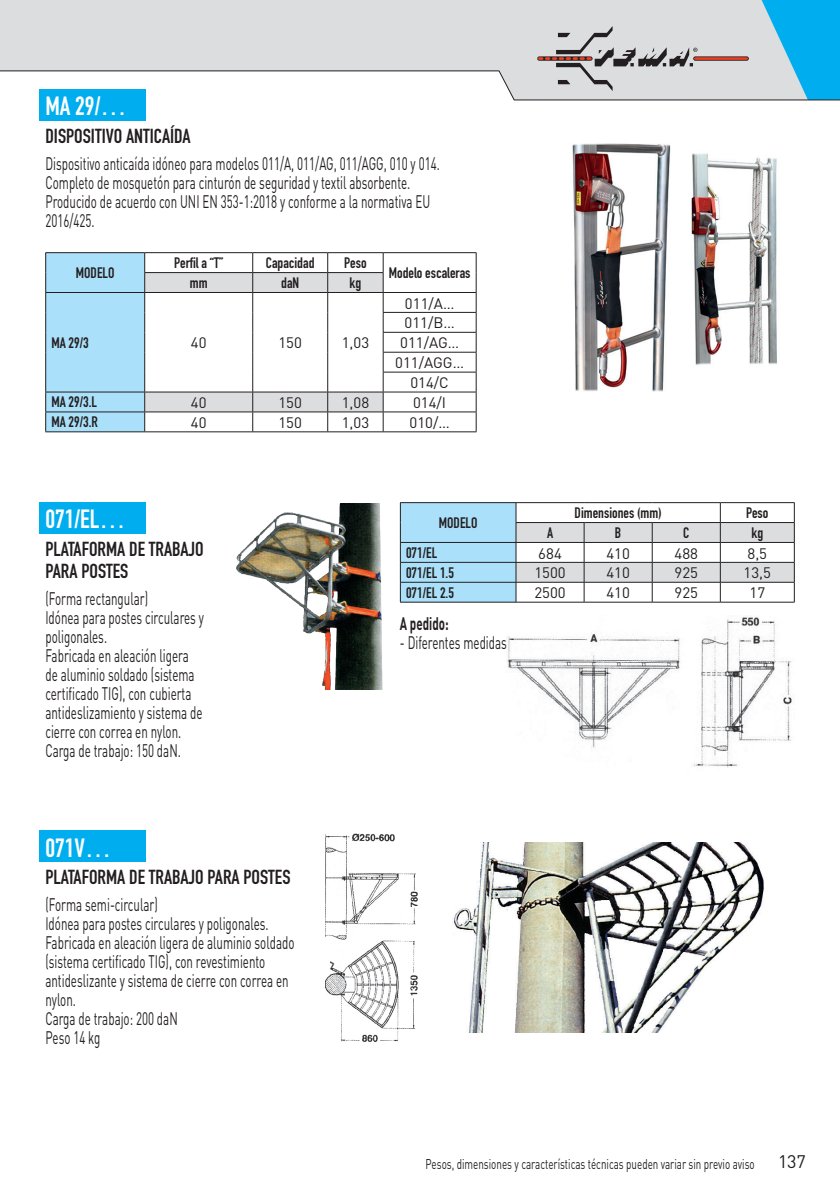
<style>
.page{position:relative;width:840px;height:1191px;background:#fff}
.page>*{position:absolute;margin:0;border:0;box-sizing:border-box;transform-origin:0 0}
.t1{font:26px "DIN Engschrift Std";color:#fff}
.t2{font:20px/22px "DIN Engschrift Std";color:#231f20}
.t3{font:18px/19px "DIN";color:#231f20;scale:.64 1}
.t4{font:700 18px "DIN";color:#231f20;scale:.64 1}
.t5{font:18px "DIN";color:#231f20}
.t6{font:15px "DIN Engschrift Std";color:#231f20}
.t7{font:15px/20px "DIN";color:#231f20;text-align:center}
.t8{font:14px "DIN";color:#231f20;scale:.7 1}
</style>
<div class="page">
<svg style="left:0;top:0;width:537px;height:100px"></svg>
<div style="left:40px;top:89px;width:106px;height:31px;background:#00aeef"></div>
<div style="left:40px;top:502px;width:106px;height:31px;background:#00aeef"></div>
<div style="left:40px;top:830px;width:106px;height:32px;background:#00aeef"></div>
<img style="left:507px;top:616px;width:285px;height:152px">
<img style="left:236px;top:504px;width:164px;height:186px">
<hr style="left:400px;top:602px;width:115px;height:1px;background:#231f20">
<svg style="left:400px;top:502px;width:394px;height:100px"></svg>
<hr style="left:515px;top:562px;width:68px;height:1px;background:#231f20">
<hr style="left:583px;top:562px;width:68px;height:1px;background:#231f20">
<hr style="left:651px;top:562px;width:69px;height:1px;background:#231f20">
<hr style="left:720px;top:562px;width:74px;height:1px;background:#231f20">
<hr style="left:515px;top:582px;width:68px;height:1px;background:#231f20">
<hr style="left:583px;top:582px;width:68px;height:1px;background:#231f20">
<hr style="left:651px;top:582px;width:69px;height:1px;background:#231f20">
<hr style="left:720px;top:582px;width:74px;height:1px;background:#231f20">
<hr style="left:515px;top:602px;width:68px;height:1px;background:#231f20">
<hr style="left:583px;top:602px;width:68px;height:1px;background:#231f20">
<hr style="left:651px;top:602px;width:69px;height:1px;background:#231f20">
<hr style="left:720px;top:602px;width:74px;height:1px;background:#231f20">
<img style="left:453px;top:842px;width:311px;height:190px">
<img style="left:325px;top:833px;width:92px;height:208px">
<img style="left:572px;top:144px;width:99px;height:247px">
<img style="left:691px;top:153px;width:86px;height:212px">
<hr style="left:45px;top:252px;width:100px;height:1px;background:#231f20">
<hr style="left:145px;top:252px;width:107px;height:1px;background:#231f20">
<hr style="left:252px;top:252px;width:75px;height:1px;background:#231f20">
<hr style="left:327px;top:252px;width:56px;height:1px;background:#231f20">
<hr style="left:383px;top:252px;width:93px;height:1px;background:#231f20">
<hr style="left:383px;top:292px;width:93px;height:1px;background:#231f20">
<hr style="left:382px;top:312px;width:94px;height:1px;background:#231f20">
<hr style="left:382px;top:332px;width:94px;height:1px;background:#231f20">
<hr style="left:382px;top:352px;width:94px;height:1px;background:#231f20">
<hr style="left:382px;top:372px;width:94px;height:1px;background:#231f20">
<hr style="left:383px;top:392px;width:93px;height:1px;background:#231f20">
<svg style="left:45px;top:253px;width:338px;height:179px"></svg>
<svg style="left:475px;top:253px;width:1px;height:178px"></svg>
<hr style="left:145px;top:411px;width:107px;height:1px;background:#231f20">
<hr style="left:252px;top:411px;width:75px;height:1px;background:#231f20">
<hr style="left:327px;top:411px;width:56px;height:1px;background:#231f20">
<hr style="left:383px;top:411px;width:93px;height:1px;background:#231f20">
<hr style="left:145px;top:431px;width:107px;height:1px;background:#231f20">
<hr style="left:252px;top:431px;width:75px;height:1px;background:#231f20">
<hr style="left:327px;top:431px;width:56px;height:1px;background:#231f20">
<hr style="left:383px;top:431px;width:93px;height:1px;background:#231f20">
<svg style="left:537px;top:0;width:303px;height:100px;background:#a9c8d5"></svg>
<h1 class="t1" style="left:45px;top:91px;width:82px">MA 29/…</h1>
<p class="t2" style="left:45px;top:125px;width:147px">DISPOSITIVO ANTICAÍDA</p>
<p class="t3" style="left:45px;top:153px;width:617px">Dispositivo anticaída idóneo para modelos 011/A, 011/AG, 011/AGG, 010 y 014.<br>Completo de mosquetón para cinturón de seguridad y textil absorbente.<br>Producido de acuerdo con UNI EN 353-1:2018 y conforme a la normativa EU 2016/425.</p>
<p class="t6" style="left:76px;top:264px;width:40px">MODELO</p>
<p class="t6" style="left:174px;top:254px;width:51px">Perfil a “T”</p>
<p class="t6" style="left:266px;top:254px;width:50px">Capacidad</p>
<p class="t6" style="left:344px;top:254px;width:24px">Peso</p>
<p class="t6" style="left:190px;top:274px;width:19px">mm</p>
<p class="t6" style="left:281px;top:274px;width:20px">daN</p>
<p class="t6" style="left:349px;top:274px;width:13px">kg</p>
<p class="t6" style="left:51px;top:333px;width:39px">MA 29/3</p>
<p class="t7" style="left:191px;top:333px;width:17px">40</p>
<p class="t7" style="left:278px;top:333px;width:25px">150</p>
<p class="t7" style="left:341px;top:333px;width:29px">1,03</p>
<p class="t6" style="left:388px;top:264px;width:83px">Modelo escaleras</p>
<p class="t7" style="left:395px;top:293px;width:70px">011/A…<br>011/B…<br>011/AG…<br>011/AGG…<br>014/C</p>
<p class="t6" style="left:51px;top:393px;width:47px">MA 29/3.L</p>
<p class="t7" style="left:191px;top:392px;width:17px">40</p>
<p class="t7" style="left:278px;top:392px;width:25px">150</p>
<p class="t7" style="left:341px;top:392px;width:29px">1,08</p>
<p class="t7" style="left:413px;top:392px;width:35px">014/I</p>
<p class="t6" style="left:51px;top:413px;width:48px">MA 29/3.R</p>
<p class="t7" style="left:191px;top:412px;width:17px">40</p>
<p class="t7" style="left:278px;top:412px;width:25px">150</p>
<p class="t7" style="left:341px;top:412px;width:29px">1,03</p>
<p class="t7" style="left:409px;top:412px;width:42px">010/…</p>
<h1 class="t1" style="left:45px;top:503px;width:82px">071/EL…</h1>
<p class="t2" style="left:45px;top:538px;width:160px">PLATAFORMA DE TRABAJO<br>PARA POSTES</p>
<p class="t3" style="left:45px;top:588px;width:249px">(Forma rectangular)<br>Idónea para postes circulares y poligonales.<br>Fabricada en aleación ligera de aluminio soldado (sistema certificado TIG), con cubierta antideslizamiento y sistema de cierre con correa en nylon.<br>Carga de trabajo: 150 daN.</p>
<h1 class="t1" style="left:45px;top:832px;width:67px">071V…</h1>
<p class="t2" style="left:45px;top:866px;width:246px">PLATAFORMA DE TRABAJO PARA POSTES</p>
<p class="t3" style="left:45px;top:895px;width:390px">(Forma semi-circular)<br>Idónea para postes circulares y poligonales.<br>Fabricada en aleación ligera de aluminio soldado (sistema certificado TIG), con revestimiento antideslizante y sistema de cierre con correa en nylon.<br>Carga de trabajo: 200 daN<br>Peso 14 kg</p>
<p class="t6" style="left:438px;top:514px;width:40px">MODELO</p>
<p class="t6" style="left:574px;top:504px;width:88px">Dimensiones (mm)</p>
<p class="t6" style="left:745px;top:504px;width:24px">Peso</p>
<p class="t6" style="left:546px;top:524px;width:8px">A</p>
<p class="t6" style="left:614px;top:524px;width:8px">B</p>
<p class="t6" style="left:682px;top:524px;width:8px">C</p>
<p class="t6" style="left:751px;top:524px;width:13px">kg</p>
<p class="t6" style="left:406px;top:544px;width:33px">071/EL</p>
<p class="t7" style="left:538px;top:543px;width:25px">684</p>
<p class="t7" style="left:606px;top:543px;width:25px">410</p>
<p class="t7" style="left:674px;top:543px;width:25px">488</p>
<p class="t7" style="left:747px;top:543px;width:21px">8,5</p>
<p class="t6" style="left:406px;top:563px;width:49px">071/EL 1.5</p>
<p class="t7" style="left:534px;top:563px;width:33px">1500</p>
<p class="t7" style="left:606px;top:563px;width:25px">410</p>
<p class="t7" style="left:674px;top:563px;width:25px">925</p>
<p class="t7" style="left:743px;top:563px;width:29px">13,5</p>
<p class="t6" style="left:406px;top:583px;width:49px">071/EL 2.5</p>
<p class="t7" style="left:534px;top:582px;width:33px">2500</p>
<p class="t7" style="left:606px;top:582px;width:25px">410</p>
<p class="t7" style="left:674px;top:582px;width:25px">925</p>
<p class="t7" style="left:749px;top:582px;width:17px">17</p>
<p class="t4" style="left:400px;top:612px;width:78px">A pedido:</p>
<p class="t3" style="left:400px;top:633px;width:169px">- Diferentes medidas</p>
<p class="t8" style="left:425px;top:1155px;width:471px">Pesos, dimensiones y características técnicas pueden variar sin previo aviso</p>
<p class="t5" style="left:777px;top:1150px;width:29px">137</p>
</div>
